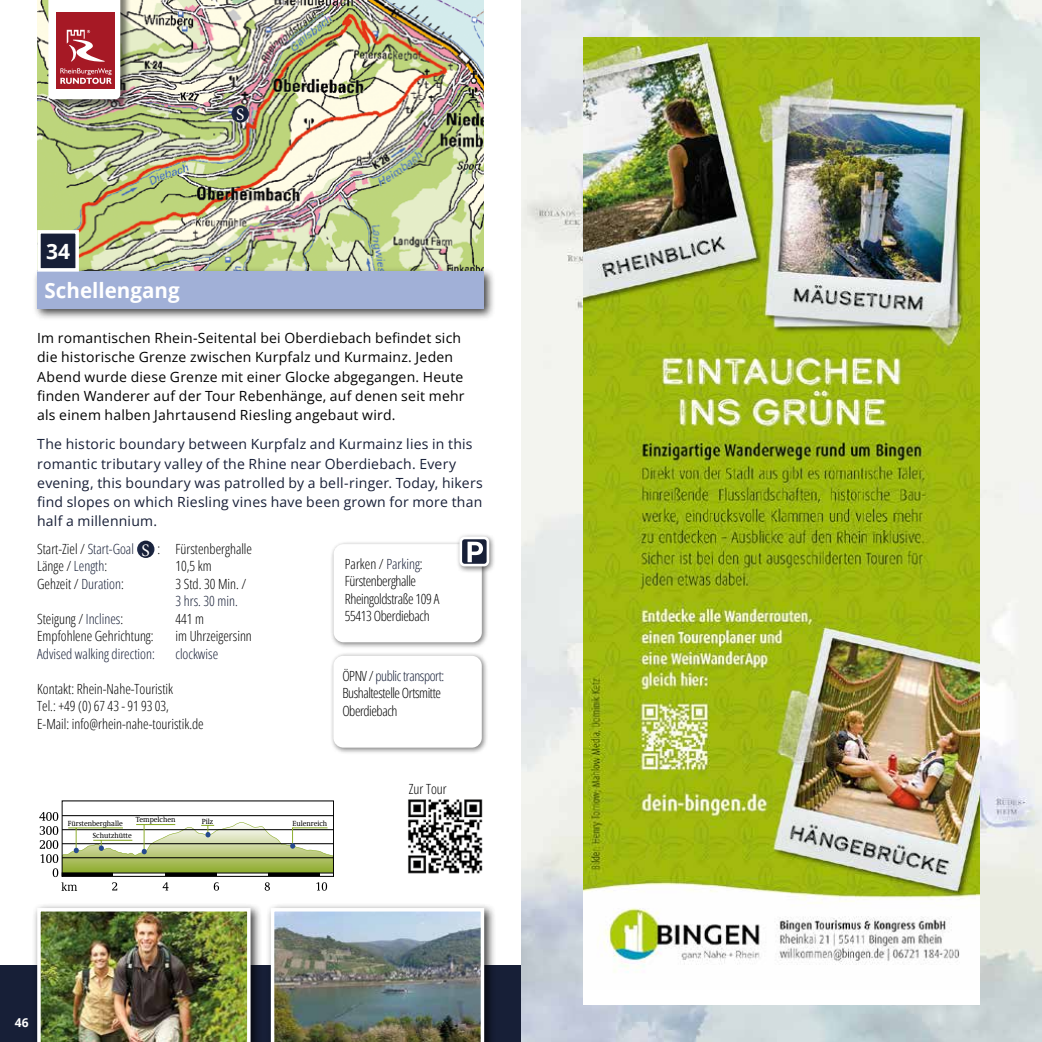
<style>
.page{position:relative;width:1042px;height:1042px;background:#fff}
.page>*{position:absolute;margin:0;border:0;box-sizing:border-box;transform-origin:0 0}
.t1{font:700 21px "Open Sans";color:#fff}
.t2{font:17.5px "Minion Pro";color:#fff}
.t3{font:14px/19.2px "Open Sans";color:#000}
.t4{font:14px/19.2px "Open Sans";letter-spacing:.015em;color:#171f37}
.t5{font:14px/17.5px "Open Sans";letter-spacing:-.025em;color:#000}
.t6{font:14px/17.5px "Open Sans";letter-spacing:-.03em;color:#000}
.t7{font:700 12.25px "Open Sans";color:#fff}
.t8{font:7.52px/12.4px "Demos Com";color:#000;scale:.93 1}
.s1{color:#171f37}
</style>
<div class="page">
<div style="left:0;top:965px;width:1042px;height:77px;background:#171f37"></div>
<img style="left:37px;top:0;width:447px;height:266px">
<svg style="left:231px;top:105px;width:18px;height:18px"></svg>
<div style="left:32px;top:266px;width:464px;height:55px;background:#000;opacity:.75"></div>
<div style="left:37px;top:272px;width:447px;height:37px;background:#a1b0d7"></div>
<svg style="left:39px;top:812px;width:294px;height:79px"></svg>
<div style="left:39px;top:232px;width:38px;height:38px;background:#171f37"></div>
<div style="left:37px;top:230px;width:42px;height:42px;border:4px solid #fff"></div>
<div style="left:33px;top:903px;width:229px;height:139px;background:#000;opacity:.75"></div>
<img style="left:37px;top:908px;width:214px;height:134px">
<div style="left:266px;top:903px;width:230px;height:139px;background:#000;opacity:.75"></div>
<img style="left:271px;top:908px;width:213px;height:134px">
<div style="left:48px;top:0;width:83px;height:110px;background:#000;opacity:.5"></div>
<svg style="left:48px;top:0;width:72px;height:99px"></svg>
<svg style="left:137px;top:540px;width:17px;height:18px"></svg>
<div style="left:330px;top:540px;width:159px;height:109px;background:#000;opacity:.5"></div>
<div style="left:334px;top:544px;width:148px;height:98px;background:#fff;border-radius:10px"></div>
<div style="left:456px;top:533px;width:40px;height:40px;background:#000;opacity:.5"></div>
<svg style="left:457px;top:535px;width:33px;height:33px"></svg>
<img style="left:408px;top:799px;width:75px;height:75px">
<div style="left:330px;top:652px;width:159px;height:103px;background:#000;opacity:.5"></div>
<div style="left:333px;top:656px;width:149px;height:91px;background:#fff;border-radius:10px"></div>
<img style="left:521px;top:0;width:521px;height:1042px">
<img style="left:583px;top:37px;width:397px;height:952px">
<h1 class="t1" style="left:46px;top:236px;width:25px">34</h1>
<h1 class="t1" style="left:45px;top:276px;width:137px">Schellengang</h1>
<p class="t2" style="left:236px;top:103px;width:10px">S</p>
<p class="t3" style="left:37px;top:328px;width:429px">Im romantischen Rhein-Seitental bei Oberdiebach befindet sich die historische Grenze zwischen Kurpfalz und Kurmainz. Jeden Abend wurde diese Grenze mit einer Glocke abgegangen. Heute finden Wanderer auf der Tour Rebenhänge, auf denen seit mehr als einem halben Jahrtausend Riesling angebaut wird.</p>
<p class="t4" style="left:37px;top:434px;width:447px">The historic boundary between Kurpfalz and Kurmainz lies in this romantic tributary valley of the Rhine near Oberdiebach. Every evening, this boundary was patrolled by a bell-ringer. Today, hikers find slopes on which Riesling vines have been grown for more than half a millennium.</p>
<p class="t3" style="left:37px;top:539px;width:98px">Start-Ziel / <span class="s1">Start-Goal</span></p>
<p class="t3" style="left:157px;top:539px;width:96px">: Fürstenberghalle</p>
<p class="t3" style="left:37px;top:556px;width:71px">Länge / <span class="s1">Length</span>:</p>
<p class="t3" style="left:175px;top:556px;width:38px">10,5 km</p>
<p class="t3" style="left:37px;top:574px;width:88px">Gehzeit / <span class="s1">Duration</span>:</p>
<p class="t3" style="left:175px;top:574px;width:72px">3 Std. 30 Min. /</p>
<p class="t4" style="left:175px;top:591px;width:64px">3 hrs. 30 min.</p>
<p class="t3" style="left:37px;top:609px;width:87px">Steigung / <span class="s1">Inclines</span>:</p>
<p class="t3" style="left:175px;top:609px;width:30px">441 m</p>
<p class="t3" style="left:37px;top:626px;width:118px">Empfohlene Gehrichtung:</p>
<p class="t3" style="left:175px;top:626px;width:78px">im Uhrzeigersinn</p>
<p class="t4" style="left:37px;top:644px;width:119px">Advised walking direction:</p>
<p class="t4" style="left:175px;top:644px;width:44px">clockwise</p>
<p class="t3" style="left:37px;top:679px;width:168px;line-height:17.5px">Kontakt: Rhein-Nahe-Touristik<br>Tel.: +49 (0) 67 43 - 91 93 03,<br>E-Mail: info@rhein-nahe-touristik.de</p>
<p class="t2" style="left:142px;top:538px;width:10px">S</p>
<p class="t5" style="left:345px;top:555px;width:96px">Parken / <span class="s1">Parking</span>:<br>Fürstenberghalle<br>Rheingoldstraße 109 A<br>55413 Oberdiebach</p>
<p class="t6" style="left:342px;top:666px;width:103px">ÖPNV / <span class="s1">public transport:<br></span>Bushaltestelle Ortsmitte<br>Oberdiebach</p>
<p class="t8" style="left:93px;top:817px;width:43px;text-indent:-25px">Fürstenberghalle<br>Schutzhütte</p>
<p class="t8" style="left:136px;top:813px;width:44px">Tempelchen</p>
<p class="t8" style="left:202px;top:815px;width:14px">Pilz</p>
<p class="t8" style="left:293px;top:817px;width:39px">Eulenreich</p>
<p class="t3" style="left:409px;top:779px;width:39px">Zur Tour</p>
<p class="t7" style="left:15px;top:1013px;width:15px">46</p>
</div>
